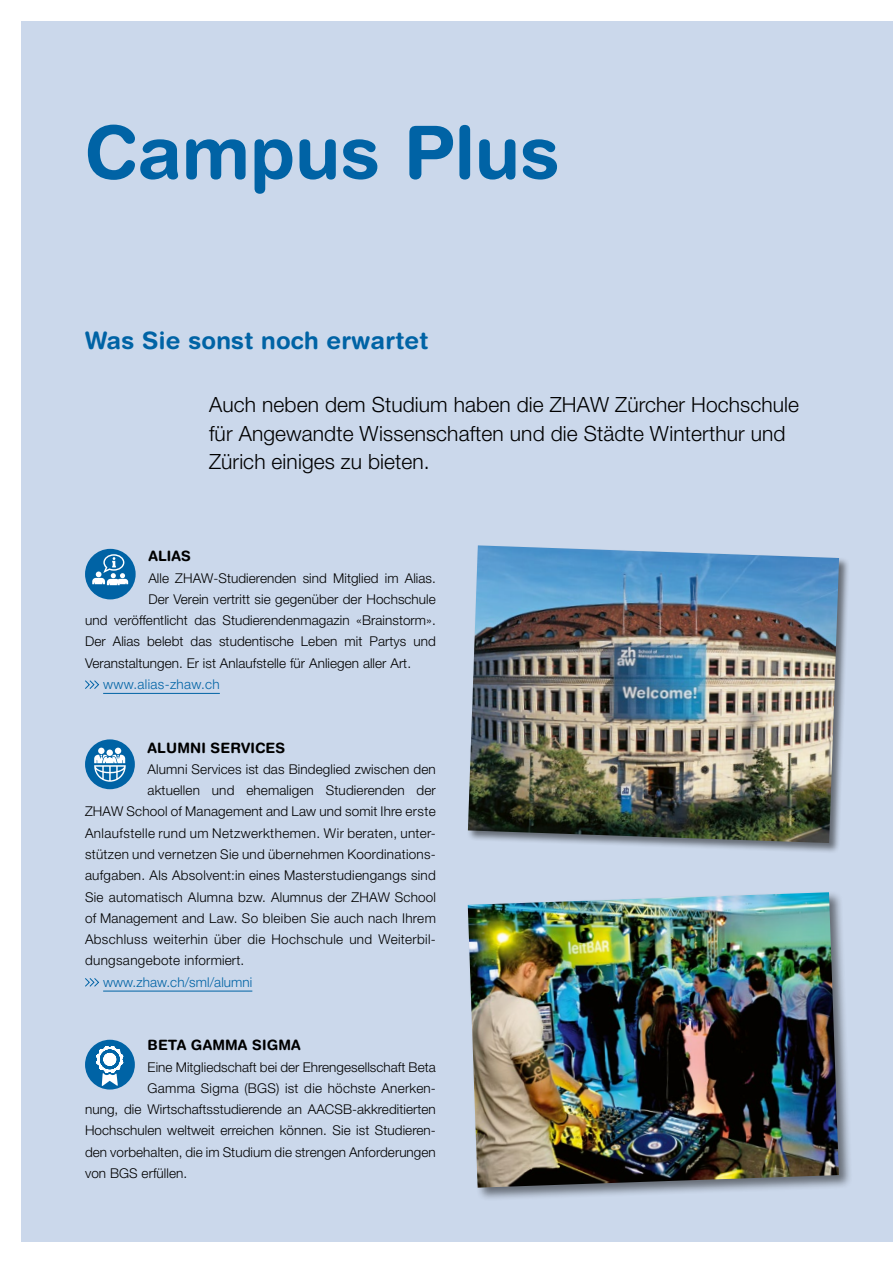
<style>
.page{position:relative;width:893px;height:1263px;background:#fff}
.page>*{position:absolute;margin:0;border:0;box-sizing:border-box;transform-origin:0 0}
.t1{font:700 73.2px "Helvetica Rounded LT Std";letter-spacing:.005em;color:#0063a5}
.t2{font:700 24px "Helvetica Rounded LT Std";letter-spacing:.01em;color:#0063a5}
.t3{font:300 21px/28.5px "Helvetica Neue LT Pro";letter-spacing:.005em;color:#000}
.t4{font:700 14.25px "Helvetica Rounded LT Std";letter-spacing:.01em;color:#000}
.t5{font:300 13.5px "Helvetica Neue LT Pro";letter-spacing:.005em;color:#000}
.t6{font:300 13.5px "Helvetica Neue LT Pro";letter-spacing:.025em;color:#000}
.t7{font:300 13.5px "Helvetica Neue LT Pro";letter-spacing:.03em;color:#000}
.t8{font:300 13.5px "Helvetica Neue LT Pro";letter-spacing:.005em;color:#0063a5}
.t9{font:300 13.5px "Helvetica Neue LT Pro";letter-spacing:.025em;color:#0063a5}
</style>
<div class="page">
<div style="left:21px;top:21px;width:872px;height:1221px;background:#cbd8eb"></div>
<div style="left:466px;top:890px;width:387px;height:312px;background:#000;opacity:.5"></div>
<img style="left:468px;top:892px;width:371px;height:296px">
<div style="left:467px;top:545px;width:383px;height:309px;background:#000;opacity:.5"></div>
<img style="left:468px;top:545px;width:371px;height:298px">
<div style="left:85px;top:1040px;width:50px;height:49px;background:#0063a5;border-radius:50%"></div>
<svg style="left:96px;top:1046px;width:27px;height:40px"></svg>
<div style="left:85px;top:739px;width:50px;height:50px;background:#0063a5;border-radius:50%"></div>
<svg style="left:94px;top:748px;width:32px;height:34px"></svg>
<hr style="left:103px;top:991px;width:149px;height:1px;background:#0063a5">
<svg style="left:85px;top:978px;width:14px;height:9px"></svg>
<hr style="left:103px;top:693px;width:117px;height:1px;background:#0063a5">
<svg style="left:85px;top:680px;width:14px;height:9px"></svg>
<div style="left:85px;top:549px;width:51px;height:50px;background:#0063a5;border-radius:50%"></div>
<svg style="left:92px;top:554px;width:36px;height:31px"></svg>
<h1 class="t1" style="left:84px;top:108px;width:477px">Campus Plus</h1>
<h2 class="t2" style="left:85px;top:326px;width:345px">Was Sie sonst noch erwartet</h2>
<h3 class="t3" style="left:209px;top:390px;width:591px">Auch neben dem Studium haben die ZHAW Zürcher Hochschule für Angewandte Wissenschaften und die Städte Winterthur und<br>Zürich einiges zu bieten.</h3>
<p class="t4" style="left:148px;top:548px;width:44px">ALIAS</p>
<p class="t5" style="left:148px;top:569px;width:289px">Alle ZHAW-Studierenden sind Mitglied im Alias.</p>
<p class="t5" style="left:148px;top:591px;width:289px">Der Verein vertritt sie gegenüber der Hochschule</p>
<p class="t5" style="left:85px;top:612px;width:352px">und veröffentlicht das Studierendenmagazin «Brainstorm».</p>
<p class="t5" style="left:85px;top:633px;width:352px">Der Alias belebt das studentische Leben mit Partys und</p>
<p class="t5" style="left:85px;top:655px;width:328px">Veranstaltungen. Er ist Anlaufstelle für Anliegen aller Art.</p>
<p class="t9" style="left:103px;top:676px;width:118px">www.alias-zhaw.ch</p>
<p class="t4" style="left:148px;top:739px;width:139px">ALUMNI SERVICES</p>
<p class="t5" style="left:148px;top:761px;width:290px">Alumni Services ist das Bindeglied zwischen den</p>
<p class="t5" style="left:148px;top:782px;width:290px">aktuellen und ehemaligen Studierenden der</p>
<p class="t5" style="left:85px;top:803px;width:352px">ZHAW School of Management and Law und somit Ihre erste</p>
<p class="t7" style="left:85px;top:825px;width:352px">Anlaufstelle rund um Netzwerkthemen. Wir beraten, unter-</p>
<p class="t5" style="left:85px;top:846px;width:352px">stützen und vernetzen Sie und übernehmen Koordinations-</p>
<p class="t5" style="left:85px;top:867px;width:352px">aufgaben. Als Absolvent:in eines Masterstudiengangs sind</p>
<p class="t5" style="left:85px;top:888px;width:352px">Sie automatisch Alumna bzw. Alumnus der ZHAW School</p>
<p class="t6" style="left:85px;top:910px;width:352px">of Management and Law. So bleiben Sie auch nach Ihrem</p>
<p class="t6" style="left:85px;top:931px;width:352px">Abschluss weiterhin über die Hochschule und Weiterbil-</p>
<p class="t5" style="left:85px;top:952px;width:161px">dungsangebote informiert.</p>
<p class="t8" style="left:103px;top:973px;width:151px">www.zhaw.ch/sml/alumni</p>
<p class="t4" style="left:148px;top:1037px;width:155px">BETA GAMMA SIGMA</p>
<p class="t5" style="left:148px;top:1058px;width:290px">Eine Mitgliedschaft bei der Ehrengesellschaft Beta</p>
<p class="t5" style="left:148px;top:1080px;width:290px">Gamma Sigma (BGS) ist die höchste Anerken-</p>
<p class="t5" style="left:85px;top:1101px;width:352px">nung, die Wirtschaftsstudierende an AACSB-akkreditierten</p>
<p class="t5" style="left:85px;top:1122px;width:352px">Hochschulen weltweit erreichen können. Sie ist Studieren-</p>
<p class="t5" style="left:85px;top:1143px;width:352px">den vorbehalten, die im Studium die strengen Anforderungen</p>
<p class="t5" style="left:85px;top:1165px;width:104px">von BGS erfüllen.</p>
</div>
